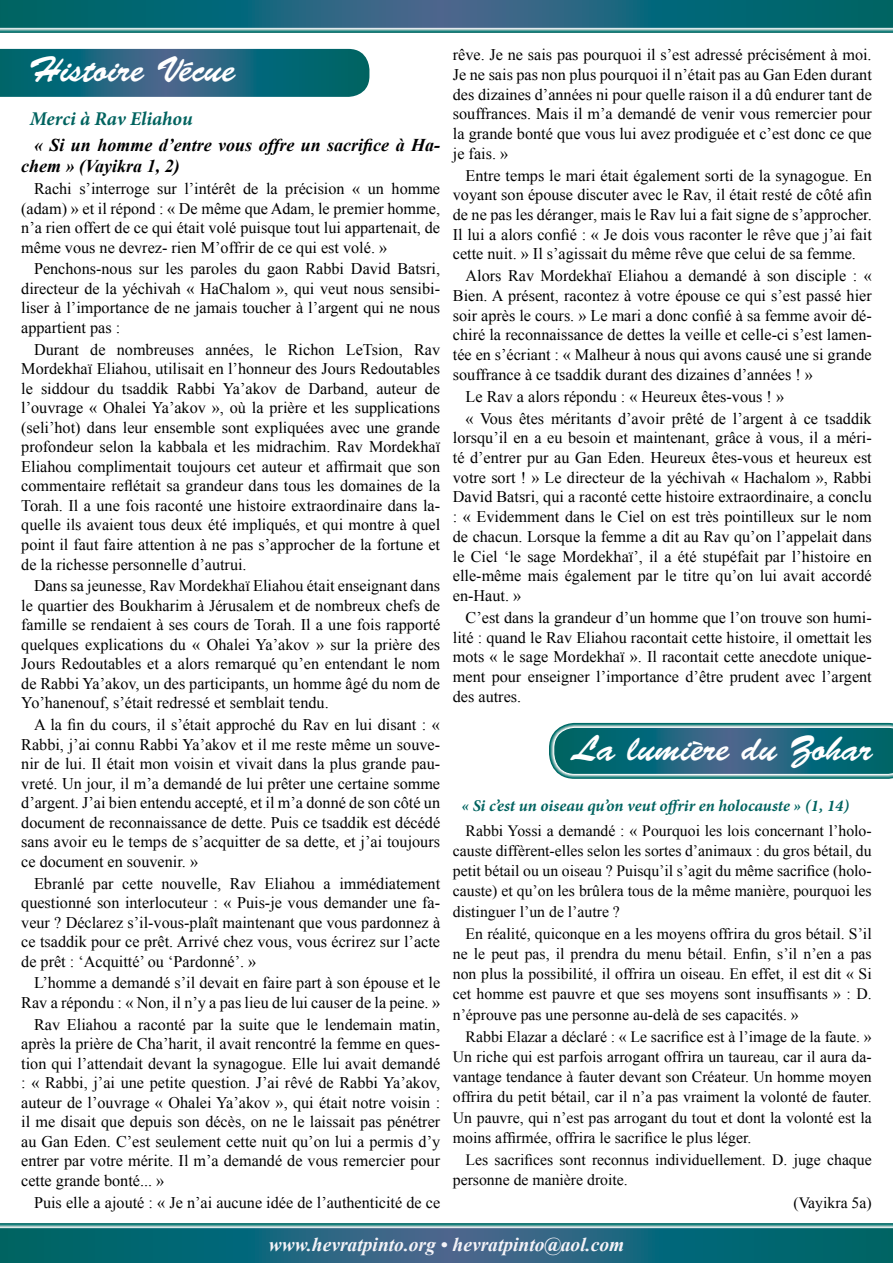
<style>
.page{position:relative;width:893px;height:1263px;background:#fff}
.page>*{position:absolute;margin:0;border:0;box-sizing:border-box;transform-origin:0 0}
.t1{font:36px "Brush Script Std";color:#fff}
.t2{font:italic 700 19.5px "Times New Roman";color:#f4f3f8}
.t3{font:italic 700 19.5px "Minion Pro";letter-spacing:-.005em;color:#00635f}
.t4{font:italic 700 18px/21.8px "Times New Roman";color:#000}
.t5{font:italic 700 16.5px "Minion Pro";letter-spacing:-.005em;color:#00635f}
.t6{font:16.2px/19.5px "Times New Roman";color:#000;text-align:justify}
.t7{font:15.75px/20.2px "Times New Roman";color:#000;text-align:justify}
</style>
<div class="page">
<svg style="left:0;top:0;width:893px;height:33px;background:#247180"></svg>
<svg style="left:0;top:49px;width:369px;height:48px;background:#1a687b"></svg>
<svg style="left:549px;top:723px;width:344px;height:56px;background:#2c7685"></svg>
<svg style="left:0;top:1223px;width:893px;height:40px;background:#226f7f"></svg>
<h1 class="t1" style="left:28px;top:50px;width:208px">Histoire Vécue</h1>
<p class="t6" style="left:453px;top:45px;width:420px">rêve. Je ne sais pas pourquoi il s’est adressé précisément à moi.<br>Je ne sais pas non plus pourquoi il n’était pas au Gan Eden durant des dizaines d’années ni pour quelle raison il a dû endurer tant de souffrances. Mais il m’a demandé de venir vous remercier pour la grande bonté que vous lui avez prodiguée et c’est donc ce que je fais. »</p>
<p class="t6" style="left:453px;top:165px;width:420px;text-indent:13px">Entre temps le mari était également sorti de la synagogue. En voyant son épouse discuter avec le Rav, il était resté de côté afin de ne pas les déranger, mais le Rav lui a fait signe de s’approcher.<br>Il lui a alors confié : « Je dois vous raconter le rêve que j’ai fait cette nuit. » Il s’agissait du même rêve que celui de sa femme.</p>
<p class="t6" style="left:453px;top:266px;width:420px;text-indent:13px">Alors Rav Mordekhaï Eliahou a demandé à son disciple : « Bien. A présent, racontez à votre épouse ce qui s’est passé hier soir après le cours. » Le mari a donc confié à sa femme avoir dé&shy;chiré la reconnaissance de dettes la veille et celle-ci s’est lamen&shy;tée en s’écriant : « Malheur à nous qui avons causé une si grande souffrance à ce tsaddik durant des dizaines d’années ! »</p>
<p class="t6" style="left:466px;top:385px;width:408px;line-height:21.9px">Le Rav a alors répondu : « Heureux êtes-vous ! »<br>« Vous êtes méritants d’avoir prêté de l’argent à ce tsaddik</p>
<p class="t6" style="left:453px;top:428px;width:420px">lorsqu’il en a eu besoin et maintenant, grâce à vous, il a méri&shy;té d’entrer pur au Gan Eden. Heureux êtes-vous et heureux est votre sort ! » Le directeur de la yéchivah « Hachalom », Rabbi David Batsri, qui a raconté cette histoire extraordinaire, a conclu : « Evidemment dans le Ciel on est très pointilleux sur le nom de chacun. Lorsque la femme a dit au Rav qu’on l’appelait dans le Ciel ‘le sage Mordekhaï’, il a été stupéfait par l’histoire en elle-même mais également par le titre qu’on lui avait accordé en-Haut. »</p>
<p class="t6" style="left:453px;top:607px;width:420px;text-indent:13px">C’est dans la grandeur d’un homme que l’on trouve son humi&shy;lité : quand le Rav Eliahou racontait cette histoire, il omettait les mots « le sage Mordekhaï ». Il racontait cette anecdote unique&shy;ment pour enseigner l’importance d’être prudent avec l’argent des autres.</p>
<p class="t3" style="left:30px;top:105px;width:164px">Merci à Rav Eliahou</p>
<p class="t4" style="left:21px;top:133px;width:420px;text-indent:13px">« Si un homme d’entre vous offre un sacrifice à Ha&shy;chem » (Vayikra 1, 2)</p>
<p class="t6" style="left:21px;top:179px;width:420px;text-indent:13px">Rachi s’interroge sur l’intérêt de la précision « un homme (adam) » et il répond : « De même que Adam, le premier homme, n’a rien offert de ce qui était volé puisque tout lui appartenait, de même vous ne devrez- rien M’offrir de ce qui est volé. »</p>
<p class="t6" style="left:21px;top:259px;width:420px;text-indent:13px">Penchons-nous sur les paroles du gaon Rabbi David Batsri, directeur de la yéchivah « HaChalom », qui veut nous sensibi&shy;liser à l’importance de ne jamais toucher à l’argent qui ne nous appartient pas :</p>
<p class="t6" style="left:21px;top:339px;width:420px;text-indent:13px">Durant de nombreuses années, le Richon LeTsion, Rav Mordekhaï Eliahou, utilisait en l’honneur des Jours Redoutables le siddour du tsaddik Rabbi Ya’akov de Darband, auteur de l’ouvrage « Ohalei Ya’akov », où la prière et les supplications (seli’hot) dans leur ensemble sont expliquées avec une grande profondeur selon la kabbala et les midrachim. Rav Mordekhaï Eliahou complimentait toujours cet auteur et affirmait que son commentaire reflétait sa grandeur dans tous les domaines de la Torah. Il a une fois raconté une histoire extraordinaire dans la&shy;quelle ils avaient tous deux été impliqués, et qui montre à quel point il faut faire attention à ne pas s’approcher de la fortune et de la richesse personnelle d’autrui.</p>
<p class="t6" style="left:21px;top:576px;width:420px;text-indent:13px">Dans sa jeunesse, Rav Mordekhaï Eliahou était enseignant dans le quartier des Boukharim à Jérusalem et de nombreux chefs de famille se rendaient à ses cours de Torah. Il a une fois rapporté quelques explications du « Ohalei Ya’akov » sur la prière des Jours Redoutables et a alors remarqué qu’en entendant le nom de Rabbi Ya’akov, un des participants, un homme âgé du nom de Yo’hanenouf, s’était redressé et semblait tendu.</p>
<p class="t6" style="left:21px;top:715px;width:420px;text-indent:13px">A la fin du cours, il s’était approché du Rav en lui disant : « Rabbi, j’ai connu Rabbi Ya’akov et il me reste même un souve&shy;nir de lui. Il était mon voisin et vivait dans la plus grande pau&shy;vreté. Un jour, il m’a demandé de lui prêter une certaine somme d’argent. J’ai bien entendu accepté, et il m’a donné de son côté un document de reconnaissance de dette. Puis ce tsaddik est décédé sans avoir eu le temps de s’acquitter de sa dette, et j’ai toujours ce document en souvenir. »</p>
<p class="t6" style="left:21px;top:873px;width:420px;text-indent:13px">Ebranlé par cette nouvelle, Rav Eliahou a immédiatement questionné son interlocuteur : « Puis-je vous demander une fa&shy;veur ? Déclarez s’il-vous-plaît maintenant que vous pardonnez à ce tsaddik pour ce prêt. Arrivé chez vous, vous écrirez sur l’acte de prêt : ‘Acquitté’ ou ‘Pardonné’. »</p>
<p class="t6" style="left:21px;top:973px;width:420px;text-align:right">L’homme a demandé s’il devait en faire part à son épouse et le<br>Rav a répondu : « Non, il n’y a pas lieu de lui causer de la peine. »</p>
<p class="t6" style="left:21px;top:1014px;width:420px;text-indent:13px">Rav Eliahou a raconté par la suite que le lendemain matin, après la prière de Cha’harit, il avait rencontré la femme en ques&shy;tion qui l’attendait devant la synagogue. Elle lui avait demandé : « Rabbi, j’ai une petite question. J’ai rêvé de Rabbi Ya’akov, auteur de l’ouvrage « Ohalei Ya’akov », qui était notre voisin : il me disait que depuis son décès, on ne le laissait pas pénétrer au Gan Eden. C’est seulement cette nuit qu’on lui a permis d’y entrer par votre mérite. Il m’a demandé de vous remercier pour cette grande bonté... »</p>
<p class="t6" style="left:34px;top:1192px;width:408px">Puis elle a ajouté : « Je n’ai aucune idée de l’authenticité de ce</p>
<h1 class="t1" style="left:573px;top:728px;width:301px">La lumière du Zohar</h1>
<p class="t5" style="left:461px;top:794px;width:389px">« Si c’est un oiseau qu’on veut offrir en holocauste » (1, 14)</p>
<p class="t7" style="left:453px;top:820px;width:420px;text-indent:13px">Rabbi Yossi a demandé : « Pourquoi les lois concernant l’holo&shy;causte diffèrent-elles selon les sortes d’animaux : du gros bétail, du petit bétail ou un oiseau ? Puisqu’il s’agit du même sacrifice (holo&shy;causte) et qu’on les brûlera tous de la même manière, pourquoi les distinguer l’un de l’autre ?</p>
<p class="t7" style="left:453px;top:923px;width:420px;text-indent:13px">En réalité, quiconque en a les moyens offrira du gros bétail. S’il ne le peut pas, il prendra du menu bétail. Enfin, s’il n’en a pas non plus la possibilité, il offrira un oiseau. En effet, il est dit « Si cet homme est pauvre et que ses moyens sont insuffisants » : D. n’éprouve pas une personne au-delà de ses capacités. »</p>
<p class="t7" style="left:453px;top:1026px;width:420px;text-indent:13px">Rabbi Elazar a déclaré : « Le sacrifice est à l’image de la faute. » Un riche qui est parfois arrogant offrira un taureau, car il aura da&shy;vantage tendance à fauter devant son Créateur. Un homme moyen offrira du petit bétail, car il n’a pas vraiment la volonté de fauter.<br>Un pauvre, qui n’est pas arrogant du tout et dont la volonté est la moins affirmée, offrira le sacrifice le plus léger.</p>
<p class="t7" style="left:453px;top:1149px;width:420px;text-indent:13px">Les sacrifices sont reconnus individuellement. D. juge chaque personne de manière droite.</p>
<p class="t7" style="left:793px;top:1192px;width:80px">(Vayikra 5a)</p>
<p class="t2" style="left:269px;top:1231px;width:357px">www.hevratpinto.org • hevratpinto@aol.com</p>
</div>
